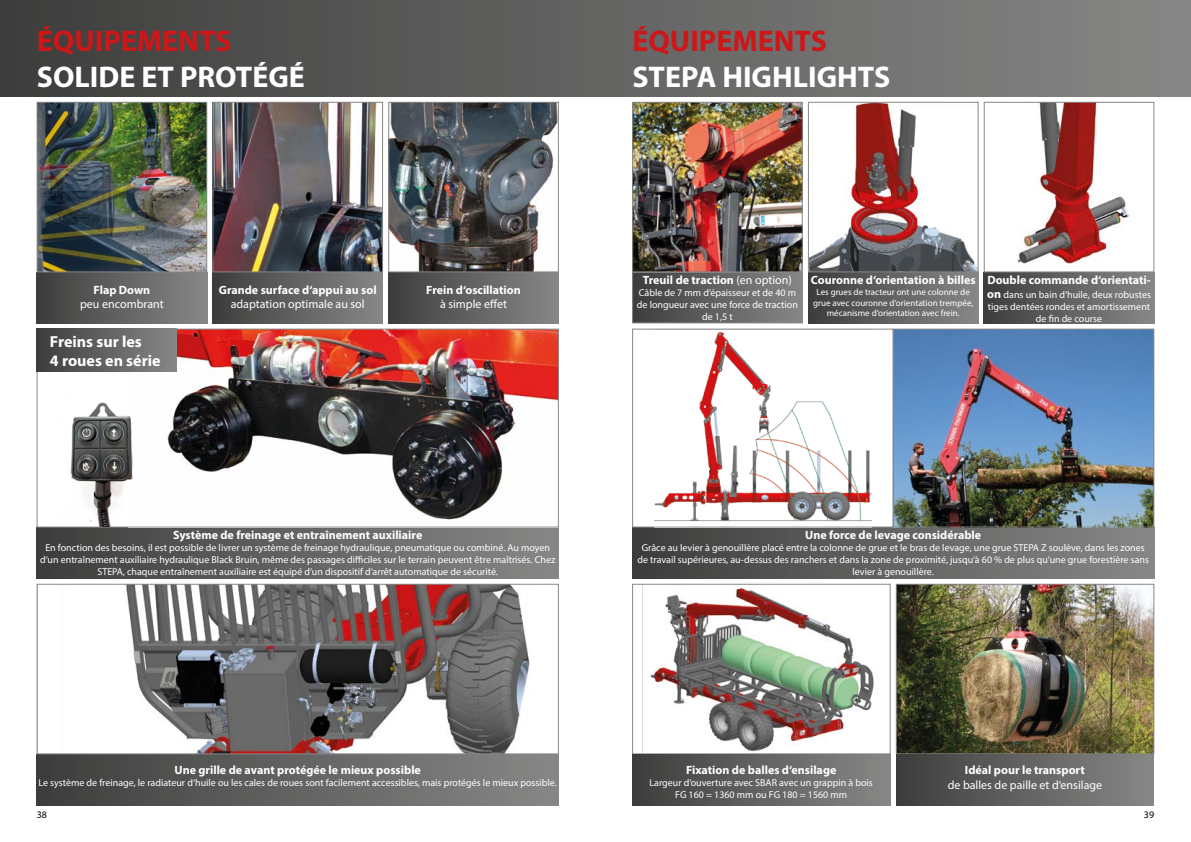
<style>
.page{position:relative;width:1191px;height:842px;background:#fff}
.page>*{position:absolute;margin:0;border:0;box-sizing:border-box;transform-origin:0 0}
.t1{font:700 30px "Myriad Pro";color:#fff}
.t2{font:700 30px "Myriad Pro";color:#cd1719}
.t3{font:700 16px/19.2px "Myriad Pro";color:#fff}
.t4{font:700 12px "Myriad Pro";color:#fff}
.t5{font:12px "Myriad Pro";color:#fff}
.t6{font:10px/12px "Myriad Pro";color:#fff;text-align:center}
.t7{font:10px "Myriad Pro";color:#000}
.t8{font:9px/10.8px "Myriad Pro";color:#fff;text-align:center}
.s1{font-weight:400}
.s2{font-weight:700;font-size:12px}
</style>
<div class="page">
<div style="left:0;top:0;width:1191px;height:96px;background:linear-gradient(to right,#3e3e3d,#878787)"></div>
<img style="left:642px;top:586px;width:232px;height:166px">
<div style="left:632px;top:584px;width:258px;height:170px;border:1px solid #878787"></div>
<div style="left:632px;top:754px;width:258px;height:51px;background:linear-gradient(to right,#3e3d3c,#878787)"></div>
<img style="left:898px;top:586px;width:254px;height:166px">
<div style="left:896px;top:584px;width:258px;height:170px;border:1px solid #878787"></div>
<div style="left:896px;top:754px;width:257px;height:51px;background:linear-gradient(to right,#3e3d3c,#878787)"></div>
<div style="left:37px;top:272px;width:170px;height:51px;background:linear-gradient(to right,#3e3e3d,#878786)"></div>
<img style="left:39px;top:104px;width:166px;height:166px">
<div style="left:37px;top:102px;width:170px;height:170px;border:1px solid #878787"></div>
<div style="left:213px;top:272px;width:170px;height:51px;background:linear-gradient(to right,#3e3e3d,#878786)"></div>
<img style="left:215px;top:104px;width:166px;height:166px">
<div style="left:213px;top:102px;width:170px;height:170px;border:1px solid #878787"></div>
<div style="left:388px;top:272px;width:170px;height:51px;background:linear-gradient(to right,#3e3d3c,#878786)"></div>
<img style="left:390px;top:104px;width:166px;height:166px">
<div style="left:388px;top:102px;width:170px;height:170px;border:1px solid #878787"></div>
<div style="left:37px;top:754px;width:521px;height:51px;background:linear-gradient(to right,#3e3d3d,#888887)"></div>
<img style="left:126px;top:586px;width:404px;height:166px">
<div style="left:37px;top:584px;width:521px;height:170px;border:1px solid #878787"></div>
<div style="left:37px;top:527px;width:521px;height:51px;background:linear-gradient(to right,#3e3d3d,#888887)"></div>
<img style="left:128px;top:331px;width:428px;height:189px">
<div style="left:37px;top:329px;width:521px;height:198px;border:1px solid #878787"></div>
<div style="left:37px;top:329px;width:139px;height:42px;background:linear-gradient(to right,#3e3d3d,#878787)"></div>
<img style="left:46px;top:391px;width:113px;height:136px">
<div style="left:808px;top:272px;width:170px;height:51px;background:linear-gradient(to right,#3e3d3c,#878786)"></div>
<img style="left:810px;top:104px;width:166px;height:166px">
<div style="left:808px;top:102px;width:170px;height:170px;border:1px solid #878787"></div>
<div style="left:984px;top:272px;width:170px;height:51px;background:linear-gradient(to right,#3e3d3c,#878786)"></div>
<img style="left:1017px;top:104px;width:113px;height:160px">
<div style="left:984px;top:102px;width:170px;height:170px;border:1px solid #878787"></div>
<img style="left:634px;top:104px;width:166px;height:166px">
<div style="left:632px;top:102px;width:170px;height:170px;border:1px solid #878787"></div>
<div style="left:632px;top:272px;width:170px;height:51px;background:linear-gradient(to right,#3e3d3c,#878786)"></div>
<div style="left:632px;top:272px;width:170px;height:51px;border:1px solid #878787"></div>
<div style="left:632px;top:527px;width:522px;height:51px;background:linear-gradient(to right,#3e3d3c,#888787)"></div>
<img style="left:654px;top:331px;width:217px;height:191px">
<div style="left:632px;top:329px;width:261px;height:198px;border:1px solid #878787"></div>
<img style="left:895px;top:331px;width:257px;height:194px">
<div style="left:893px;top:329px;width:261px;height:198px;border:1px solid #878787"></div>
<h1 class="t2" style="left:37px;top:21px;width:196px">ÉQUIPEMENTS</h1>
<h1 class="t1" style="left:37px;top:57px;width:269px">SOLIDE ET PROTÉGÉ</h1>
<p class="t4" style="left:94px;top:282px;width:58px">Flap Down</p>
<p class="t5" style="left:80px;top:297px;width:85px">peu encombrant</p>
<h2 class="t3" style="left:50px;top:331px;width:112px">Freins sur les<br>4 roues en série</h2>
<p class="t4" style="left:219px;top:282px;width:159px">Grande surface d‘appui au sol</p>
<p class="t5" style="left:231px;top:297px;width:135px">adaptation optimale au sol</p>
<p class="t4" style="left:426px;top:282px;width:96px">Frein d‘oscillation</p>
<p class="t5" style="left:440px;top:297px;width:68px">à simple effet</p>
<p class="t4" style="left:173px;top:527px;width:251px">Système de freinage et entraînement auxiliaire</p>
<p class="t6" style="left:40px;top:542px;width:516px">En fonction des besoins, il est possible de livrer un système de freinage hydraulique, pneumatique ou combiné. Au moyen d‘un entraînement auxiliaire hydraulique Black Bruin, même des passages difficiles sur le terrain peuvent être maîtrisés. Chez<br>STEPA, chaque entraînement auxiliaire est équipé d‘un dispositif d‘arrêt automatique de sécurité.</p>
<p class="t4" style="left:174px;top:762px;width:248px">Une grille de avant protégée le mieux possible</p>
<p class="t6" style="left:39px;top:777px;width:520px">Le système de freinage, le radiateur d‘huile ou les cales de roues sont facilement accessibles, mais protégés le mieux possible.</p>
<h1 class="t2" style="left:632px;top:21px;width:196px">ÉQUIPEMENTS</h1>
<h1 class="t1" style="left:632px;top:57px;width:259px">STEPA HIGHLIGHTS</h1>
<p class="t4" style="left:643px;top:272px;width:150px">Treuil de traction <span class="s1">(en option)</span></p>
<p class="t6" style="left:637px;top:286px;width:162px">Câble de 7 mm d‘épaisseur et de 40 m de longueur avec une force de traction de 1,5 t</p>
<p class="t4" style="left:811px;top:272px;width:166px">Couronne d‘orientation à billes</p>
<p class="t8" style="left:813px;top:286px;width:162px">Les grues de tracteur ont une colonne de grue avec couronne d‘orientation trempée, mécanisme d‘orientation avec frein.</p>
<p class="t4" style="left:987px;top:272px;width:165px">Double commande d‘orientati-</p>
<p class="t6" style="left:987px;top:289px;width:165px"><span class="s2">on</span> dans un bain d‘huile, deux robustes tiges dentées rondes et amortissement de fin de course</p>
<p class="t4" style="left:805px;top:527px;width:178px">Une force de levage considérable</p>
<p class="t6" style="left:637px;top:542px;width:513px">Grâce au levier à genouillère placé entre la colonne de grue et le bras de levage, une grue STEPA Z soulève, dans les zones de travail supérieures, au-dessus des ranchers et dans la zone de proximité, jusqu‘à 60 % de plus qu‘une grue forestière sans levier à genouillère.</p>
<p class="t4" style="left:686px;top:762px;width:152px">Fixation de balles d‘ensilage</p>
<p class="t6" style="left:649px;top:777px;width:225px">Largeur d‘ouverture avec SBAR avec un grappin à bois<br>FG 160 = 1360 mm ou FG 180 = 1560 mm</p>
<p class="t4" style="left:965px;top:762px;width:121px">Idéal pour le transport</p>
<p class="t5" style="left:947px;top:777px;width:156px">de balles de paille et d‘ensilage</p>
<p class="t7" style="left:37px;top:809px;width:12px">38</p>
<p class="t7" style="left:1143px;top:809px;width:12px">39</p>
</div>
